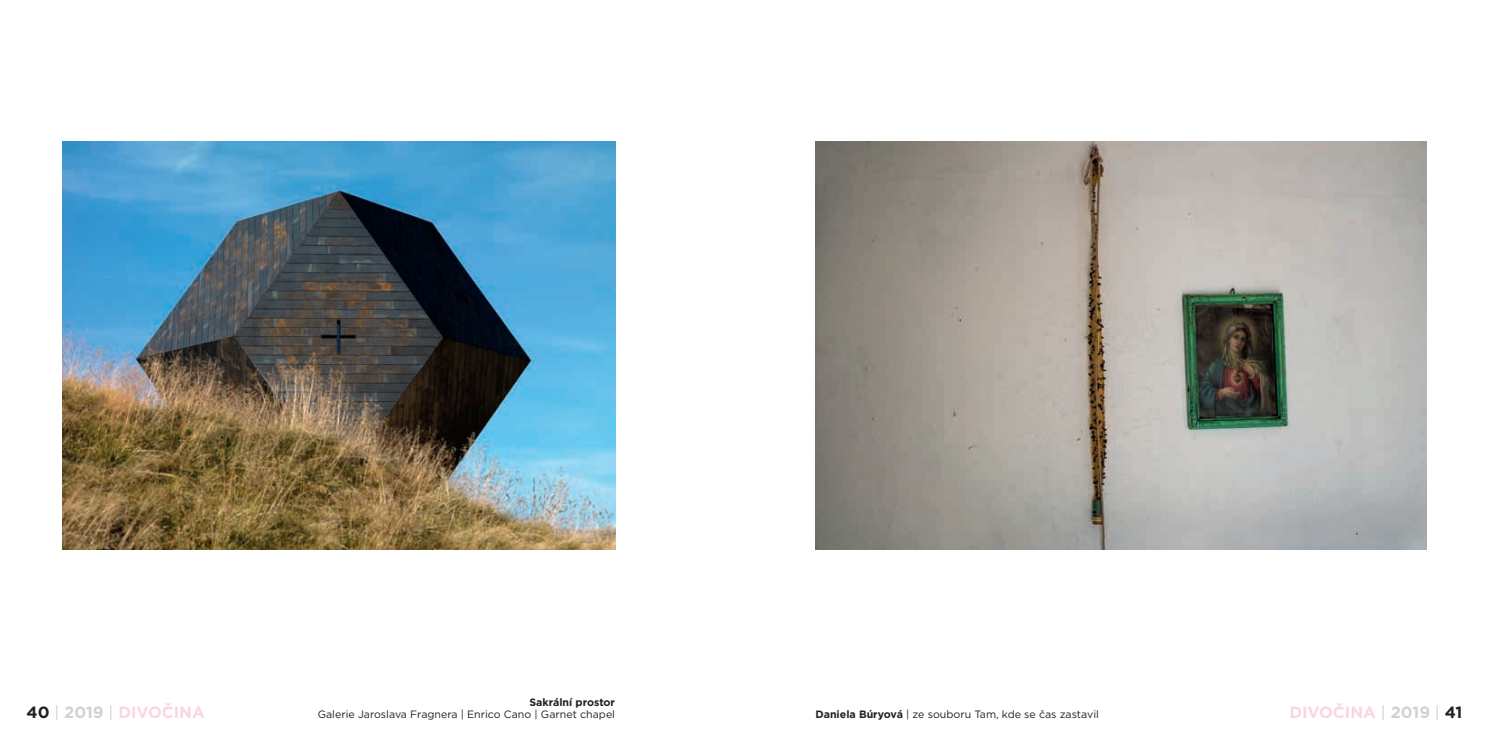
<style>
.page{position:relative;width:1489px;height:745px;background:#fff}
.page>*{position:absolute;margin:0;border:0;box-sizing:border-box;transform-origin:0 0}
.t1{font:700 16.25px "Gotham";color:#fad5e5}
.t2{font:10.62px "Gotham";color:#231f20}
.t3{font:700 10.62px "Gotham";color:#231f20}
.s1{color:#231f20}
.s2{font-weight:400;color:#d1d2d4}
.s3{color:#d1d2d4}
.s4{font-weight:700}
</style>
<div class="page">
<img style="left:815px;top:142px;width:611px;height:407px">
<img style="left:62px;top:142px;width:553px;height:407px">
<p class="t3" style="left:529px;top:694px;width:87px">Sakrální prostor</p>
<h1 class="t1" style="left:27px;top:701px;width:180px"><span class="s1">40</span> <span class="s2">|</span> <span class="s3">2019</span> <span class="s2">|</span> DIVOČINA</h1>
<p class="t2" style="left:318px;top:707px;width:299px">Galerie Jaroslava Fragnera | Enrico Cano | Garnet chapel</p>
<h1 class="t1" style="left:1289px;top:701px;width:174px">DIVOČINA <span class="s2">|</span> <span class="s3">2019</span> <span class="s2">|</span> <span class="s1">41</span></h1>
<p class="t2" style="left:815px;top:707px;width:285px"><span class="s4">Daniela Búryová</span> | ze souboru Tam, kde se čas zastavil</p>
</div>
